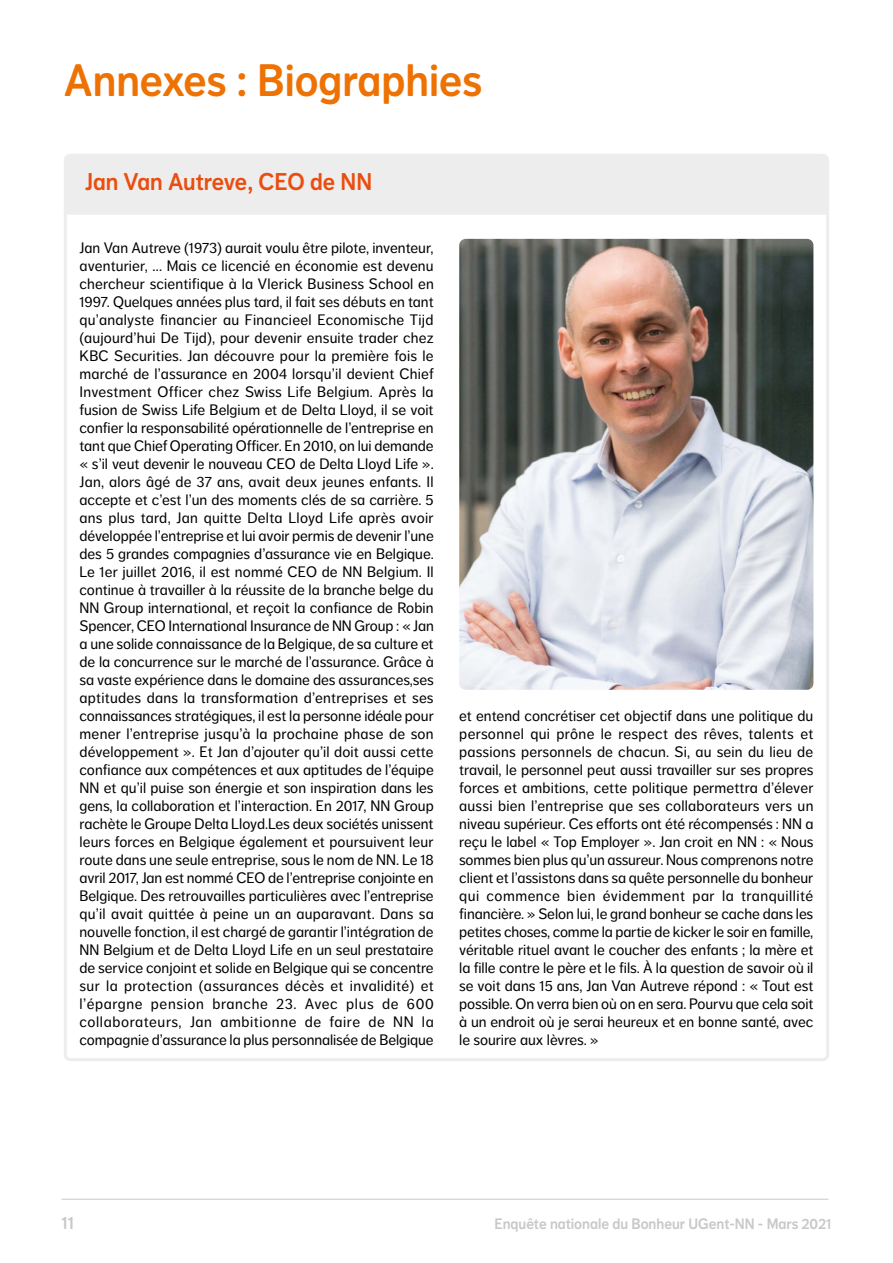
<style>
.page{position:relative;width:893px;height:1263px;background:#fff}
.page>*{position:absolute;margin:0;border:0;box-sizing:border-box;transform-origin:0 0}
.t1{font:45px "NN Dagny Display";color:#ee7203}
.t2{font:24px "NN Dagny Display";color:#e94e0f}
.t3{font:18px "NN Dagny Display";color:#cac7c7}
.t4{font:15px/18px "NN Dagny Text";letter-spacing:-.005em;color:#000;text-align:justify}
.t5{font:15px "NN Dagny Display";color:#cac7c7}
</style>
<div class="page">
<hr style="left:62px;top:1199px;width:766px;height:1px;background:#cac7c7">
<div style="left:64px;top:154px;width:765px;height:61px;background:#eeedee"></div>
<img style="left:459px;top:239px;width:354px;height:451px">
<h1 class="t1" style="left:64px;top:54px;width:420px">Annexes : Biographies</h1>
<h2 class="t2" style="left:85px;top:167px;width:289px">Jan Van Autreve, CEO de NN</h2>
<p class="t4" style="left:80px;top:239px;width:356px">Jan Van Autreve (1973) aurait voulu être pilote, inventeur, aventurier, ... Mais ce licencié en économie est devenu chercheur scientifique à la Vlerick Business School en 1997. Quelques années plus tard, il fait ses débuts en tant qu’analyste financier au Financieel Economische Tijd (aujourd’hui De Tijd), pour devenir ensuite trader chez KBC Securities. Jan découvre pour la première fois le marché de l’assurance en 2004 lorsqu’il devient Chief Investment Officer chez Swiss Life Belgium. Après la fusion de Swiss Life Belgium et de Delta Lloyd, il se voit confier la responsabilité opérationnelle de l’entreprise en tant que Chief Operating Officer. En 2010, on lui demande « s’il veut devenir le nouveau CEO de Delta Lloyd Life ».<br>Jan, alors âgé de 37 ans, avait deux jeunes enfants. Il accepte et c’est l’un des moments clés de sa carrière. 5 ans plus tard, Jan quitte Delta Lloyd Life après avoir développée l’entreprise et lui avoir permis de devenir l’une des 5 grandes compagnies d’assurance vie en Belgique.<br>Le 1er juillet 2016, il est nommé CEO de NN Belgium. Il continue à travailler à la réussite de la branche belge du NN Group international, et reçoit la confiance de Robin Spencer, CEO International Insurance de NN Group : « Jan a une solide connaissance de la Belgique, de sa culture et de la concurrence sur le marché de l’assurance. Grâce à sa vaste expérience dans le domaine des assurances,ses aptitudes dans la transformation d’entreprises et ses connaissances stratégiques, il est la personne idéale pour mener l’entreprise jusqu’à la prochaine phase de son développement ». Et Jan d’ajouter qu’il doit aussi cette confiance aux compétences et aux aptitudes de l’équipe NN et qu’il puise son énergie et son inspiration dans les gens, la collaboration et l’interaction. En 2017, NN Group rachète le Groupe Delta Lloyd.Les deux sociétés unissent leurs forces en Belgique également et poursuivent leur route dans une seule entreprise, sous le nom de NN. Le 18 avril 2017, Jan est nommé CEO de l’entreprise conjointe en Belgique. Des retrouvailles particulières avec l’entreprise qu’il avait quittée à peine un an auparavant. Dans sa nouvelle fonction, il est chargé de garantir l’intégration de NN Belgium et de Delta Lloyd Life en un seul prestataire de service conjoint et solide en Belgique qui se concentre sur la protection (assurances décès et invalidité) et l’épargne pension branche 23. Avec plus de 600 collaborateurs, Jan ambitionne de faire de NN la compagnie d’assurance la plus personnalisée de Belgique</p>
<p class="t4" style="left:459px;top:707px;width:356px">et entend concrétiser cet objectif dans une politique du personnel qui prône le respect des rêves, talents et passions personnels de chacun. Si, au sein du lieu de travail, le personnel peut aussi travailler sur ses propres forces et ambitions, cette politique permettra d’élever aussi bien l’entreprise que ses collaborateurs vers un niveau supérieur. Ces efforts ont été récompensés : NN a reçu le label « Top Employer ». Jan croit en NN : « Nous sommes bien plus qu’un assureur. Nous comprenons notre client et l’assistons dans sa quête personnelle du bonheur qui commence bien évidemment par la tranquillité financière. » Selon lui, le grand bonheur se cache dans les petites choses, comme la partie de kicker le soir en famille, véritable rituel avant le coucher des enfants ; la mère et la fille contre le père et le fils. À la question de savoir où il se voit dans 15 ans, Jan Van Autreve répond : « Tout est possible. On verra bien où on en sera. Pourvu que cela soit à un endroit où je serai heureux et en bonne santé, avec le sourire aux lèvres. »</p>
<p class="t3" style="left:62px;top:1212px;width:14px">11</p>
<p class="t5" style="left:494px;top:1215px;width:339px">Enquête nationale du Bonheur UGent-NN - Mars 2021</p>
</div>
